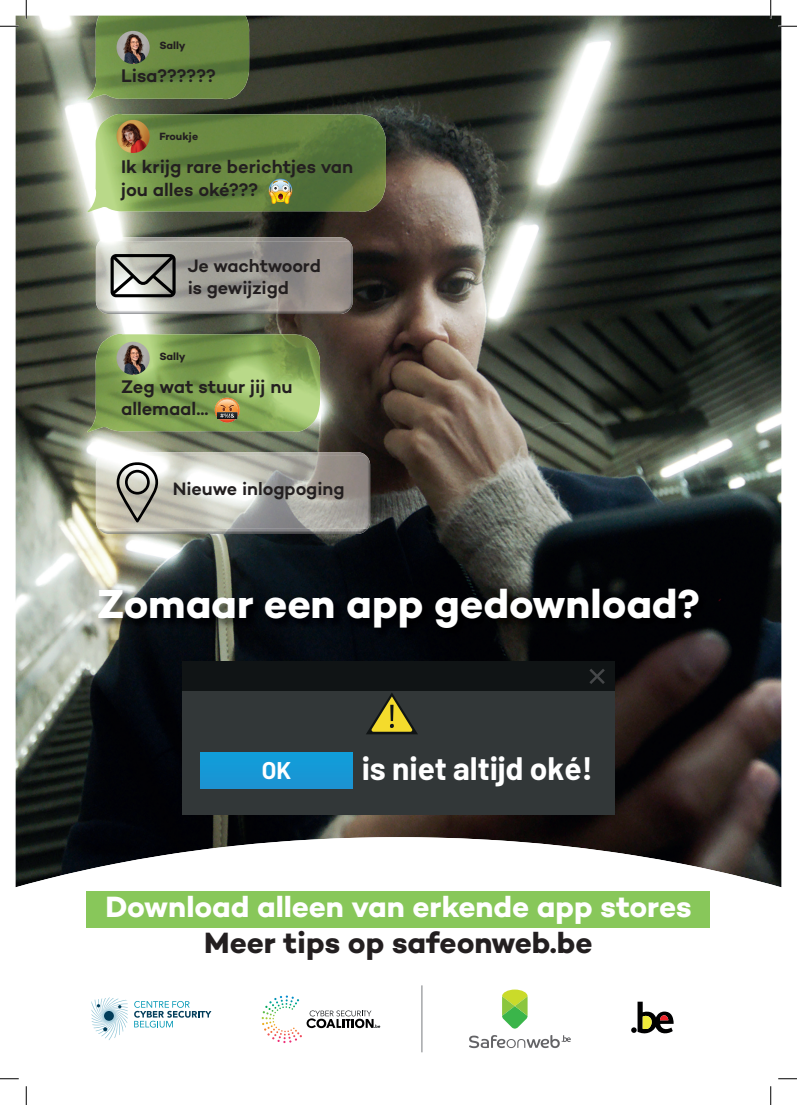
<style>
.page{position:relative;width:797px;height:1105px;background:#fff}
.page>*{position:absolute;margin:0;border:0;box-sizing:border-box;transform-origin:0 0}
.t1{font:700 41.25px "Campton";color:#fff}
.t2{font:700 31.75px "Barlow";color:#fff}
.t3{font:700 29.88px "Campton";letter-spacing:-.005em;color:#fff}
.t4{font:700 29.88px "Campton";color:#231f20}
.t5{font:700 23.62px "Barlow";color:#fff}
.t6{font:600 18.62px/22.2px "Campton";color:#231f20}
.t7{font:600 18.25px/22px "Campton";letter-spacing:-.005em;color:#231f20}
.t8{font:700 10.62px "Campton";color:#231f20}
</style>
<div class="page">
<img style="left:16px;top:16px;width:765px;height:821px">
<svg style="left:16px;top:837px;width:765px;height:252px"></svg>
<div style="left:87px;top:892px;width:623px;height:36px;background:#88c75a"></div>
<img style="left:87px;top:334px;width:234px;height:98px">
<img style="left:116px;top:342px;width:34px;height:33px;border-radius:17px">
<svg style="left:215px;top:398px;width:25px;height:24px"></svg>
<img style="left:87px;top:114px;width:300px;height:98px">
<img style="left:116px;top:120px;width:34px;height:33px;border-radius:17px">
<img style="left:269px;top:179px;width:23px;height:2px">
<img style="left:271px;top:180px;width:19px;height:1px">
<svg style="left:268px;top:181px;width:24px;height:23px"></svg>
<img style="left:100px;top:237px;width:249px;height:4px">
<img style="left:99px;top:309px;width:251px;height:5px">
<img style="left:96px;top:241px;width:257px;height:68px">
<svg style="left:111px;top:254px;width:65px;height:43px"></svg>
<img style="left:100px;top:452px;width:266px;height:4px">
<img style="left:98px;top:529px;width:269px;height:5px">
<img style="left:96px;top:456px;width:274px;height:73px">
<div style="left:182px;top:661px;width:432px;height:154px;background:#323738"></div>
<div style="left:182px;top:661px;width:432px;height:29px;background:#101415"></div>
<svg style="left:366px;top:693px;width:52px;height:41px"></svg>
<div style="left:201px;top:752px;width:152px;height:36px;background:#1599d6"></div>
<svg style="left:589px;top:669px;width:16px;height:15px"></svg>
<img style="left:97px;top:586px;width:613px;height:54px">
<svg style="left:116px;top:462px;width:42px;height:60px"></svg>
<svg style="left:262px;top:995px;width:118px;height:48px"></svg>
<svg style="left:631px;top:1002px;width:42px;height:31px"></svg>
<svg style="left:502px;top:989px;width:25px;height:39px"></svg>
<svg style="left:469px;top:1035px;width:102px;height:13px"></svg>
<svg style="left:134px;top:1001px;width:77px;height:26px"></svg>
<img style="left:91px;top:997px;width:18px;height:26px">
<svg style="left:103px;top:1027px;width:4px;height:4px"></svg>
<div style="left:104px;top:1011px;width:10px;height:10px;background:#013d5a;border-radius:50%"></div>
<hr style="left:421px;top:985px;width:1px;height:67px;background:#939598">
<img style="left:87px;top:16px;width:162px;height:84px">
<img style="left:116px;top:31px;width:34px;height:33px;border-radius:17px">
<svg style="left:0;top:25px;width:19px;height:2px"></svg>
<svg style="left:778px;top:25px;width:19px;height:2px"></svg>
<svg style="left:0;top:1078px;width:19px;height:1px"></svg>
<svg style="left:778px;top:1078px;width:19px;height:1px"></svg>
<svg style="left:25px;top:0;width:2px;height:19px"></svg>
<svg style="left:25px;top:1086px;width:2px;height:19px"></svg>
<svg style="left:770px;top:0;width:1px;height:19px"></svg>
<svg style="left:770px;top:1086px;width:1px;height:19px"></svg>
<p class="t8" style="left:159px;top:39px;width:28px">Sally</p>
<p class="t6" style="left:121px;top:64px;width:96px">Lisa??????</p>
<p class="t8" style="left:159px;top:130px;width:40px">Froukje</p>
<p class="t6" style="left:121px;top:155px;width:234px">Ik krijg rare berichtjes van jou alles oké???</p>
<p class="t7" style="left:188px;top:254px;width:135px">Je wachtwoord is gewijzigd</p>
<p class="t8" style="left:159px;top:350px;width:28px">Sally</p>
<p class="t6" style="left:121px;top:375px;width:173px">Zeg wat stuur jij nu allemaal...</p>
<p class="t7" style="left:173px;top:478px;width:173px">Nieuwe inlogpoging</p>
<h1 class="t1" style="left:97px;top:577px;width:604px">Zomaar een app gedownload?</h1>
<p class="t5" style="left:262px;top:755px;width:31px">OK</p>
<h2 class="t2" style="left:362px;top:749px;width:232px">is niet altijd oké!</h2>
<h3 class="t3" style="left:105px;top:887px;width:587px">Download alleen van erkende app stores</h3>
<h3 class="t4" style="left:204px;top:923px;width:390px">Meer tips op safeonweb.be</h3>
</div>
